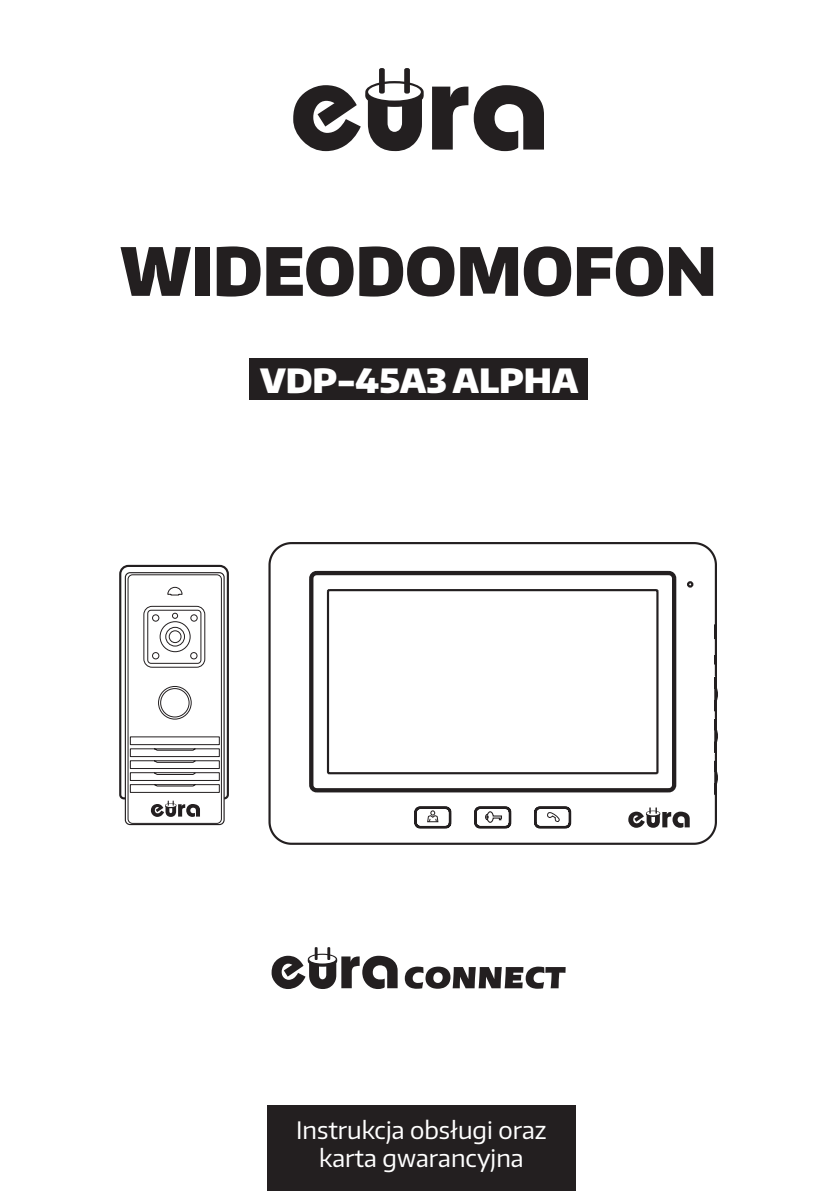
<style>
.page{position:relative;width:840px;height:1191px;background:#fff}
.page>*{position:absolute;margin:0;border:0;box-sizing:border-box;transform-origin:0 0}
.t1{font:900 65.8px "Encode Sans Narrow";color:#231f20}
.t2{font:900 33.4px "Encode Sans";color:#fff}
.t3{font:24px/28.8px "Encode Sans";color:#fff;text-align:center}
</style>
<div class="page">
<div style="left:249px;top:358px;width:338px;height:42px;background:#231f20"></div>
<svg style="left:432px;top:85px;width:111px;height:66px"></svg>
<svg style="left:293px;top:68px;width:131px;height:83px"></svg>
<div style="left:267px;top:1106px;width:308px;height:85px;background:#231f20"></div>
<svg style="left:268px;top:542px;width:449px;height:303px"></svg>
<svg style="left:484px;top:810px;width:18px;height:13px"></svg>
<svg style="left:546px;top:812px;width:14px;height:10px"></svg>
<svg style="left:426px;top:810px;width:13px;height:13px"></svg>
<svg style="left:628px;top:807px;width:61px;height:20px"></svg>
<svg style="left:119px;top:564px;width:110px;height:260px"></svg>
<svg style="left:271px;top:947px;width:126px;height:42px"></svg>
<svg style="left:404px;top:966px;width:161px;height:22px"></svg>
<h1 class="t1" style="left:120px;top:228px;width:598px">WIDEODOMOFON</h1>
<h2 class="t2" style="left:260px;top:358px;width:319px">VDP-45A3 ALPHA</h2>
<p class="t3" style="left:296px;top:1114px;width:252px">Instrukcja obsługi oraz karta gwarancyjna</p>
</div>
